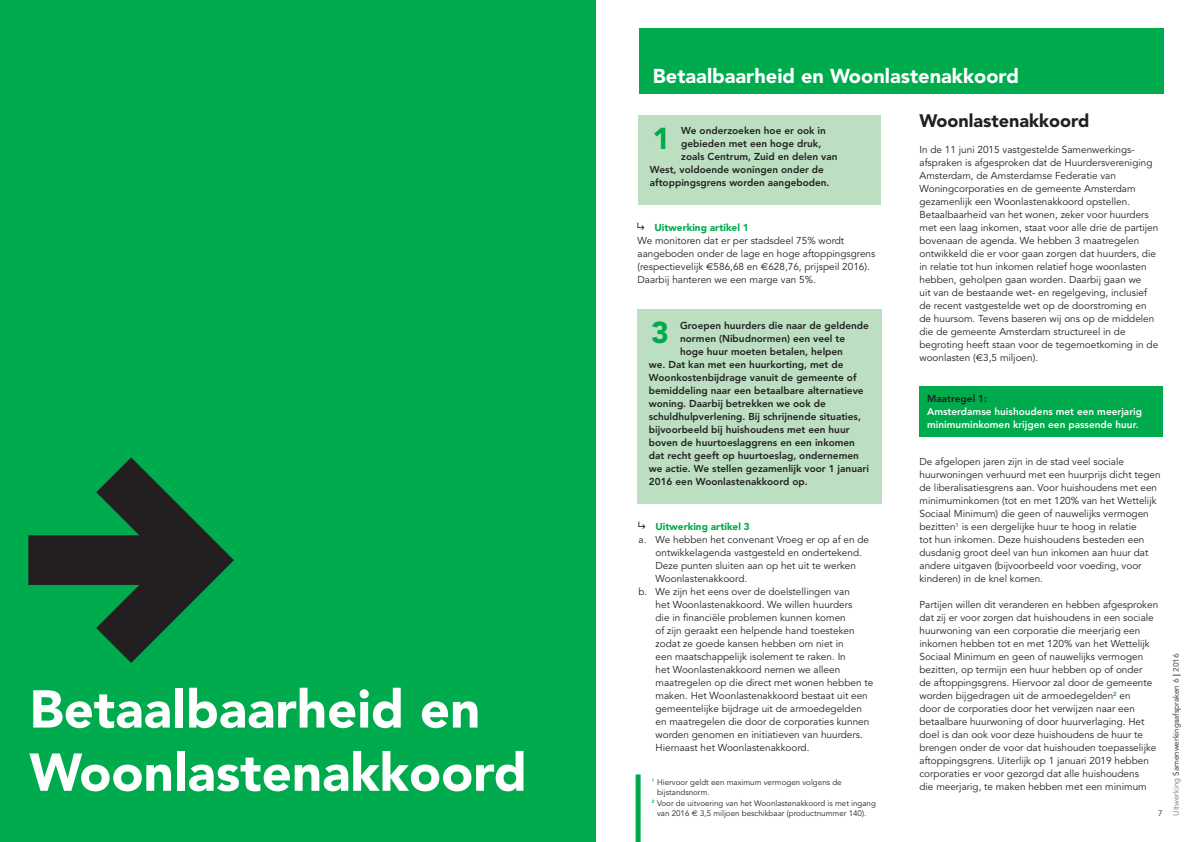
<style>
.page{position:relative;width:1191px;height:842px;background:#fff}
.page>*{position:absolute;margin:0;border:0;box-sizing:border-box;transform-origin:0 0}
.t1{font:900 52.7px/63.2px "Avenir";color:#fff}
.t2{font:900 30px "Avenir";color:#00ab4d}
.t3{font:900 20px "Avenir";color:#fff}
.t4{font:900 18px "Avenir";color:#231f20}
.t5{font:10px/13px "Avenir";color:#231f20}
.t6{font:800 10px "Avenir";color:#231f20}
.t7{font:800 10px/13px "Avenir";color:#fff}
.t8{font:900 10px "Avenir";color:#00ab4d}
.t9{font:8px "Avenir";color:#231f20}
.s1{font-weight:900;color:#00ab4d}
.s2{font-family:"Euro Sans"}
.s3{color:#757679}
.s4{font-weight:800;color:#757679}
.s5{font-weight:800}
</style>
<div class="page">
<div style="left:638px;top:115px;width:243px;height:90px;background:#bbdfc0"></div>
<div style="left:637px;top:310px;width:245px;height:194px;background:#bbdfc0"></div>
<div style="left:0;top:0;width:595px;height:842px;background:#00ab4d"></div>
<div style="left:918px;top:386px;width:244px;height:51px;background:#00ab4d"></div>
<div style="left:639px;top:28px;width:524px;height:66px;background:#00ab4d"></div>
<div style="left:635px;top:774px;width:5px;height:68px;background:#00ab4d"></div>
<svg style="left:28px;top:457px;width:206px;height:206px"></svg>
<h1 class="t1" style="left:29px;top:677px;width:499px">Betaalbaarheid en<br>Woonlastenakkoord</h1>
<h3 class="t3" style="left:653px;top:64px;width:367px">Betaalbaarheid en Woonlastenakkoord</h3>
<p class="t6" style="left:681px;top:124px;width:146px">We onderzoeken hoe er ook in</p>
<p class="t6" style="left:681px;top:137px;width:141px">gebieden met een hoge druk,</p>
<p class="t6" style="left:681px;top:150px;width:158px">zoals Centrum, Zuid en delen van</p>
<p class="t6" style="left:650px;top:163px;width:176px">West, voldoende woningen onder de</p>
<p class="t6" style="left:650px;top:176px;width:181px">aftoppingsgrens worden aangeboden.</p>
<h2 class="t2" style="left:652px;top:120px;width:19px">1</h2>
<p class="t5" style="left:637px;top:221px;width:239px"><sup>&lt;</sup> <span class="s1">Uitwerking artikel 1<br></span>We monitoren dat er per stadsdeel 75% wordt aangeboden onder de lage en hoge aftoppingsgrens (respectievelijk <span class="s2">E</span>586,68 en <span class="s2">E</span>628,76, prijspeil 2016).<br>Daarbij hanteren we een marge van 5%.</p>
<p class="t6" style="left:680px;top:319px;width:190px">Groepen huurders die naar de geldende</p>
<p class="t6" style="left:680px;top:332px;width:166px">normen (Nibudnormen) een veel te</p>
<p class="t6" style="left:680px;top:345px;width:164px">hoge huur moeten betalen, helpen</p>
<p class="t6" style="left:649px;top:358px;width:196px">we. Dat kan met een huurkorting, met de</p>
<p class="t6" style="left:649px;top:371px;width:209px">Woonkostenbijdrage vanuit de gemeente of</p>
<p class="t6" style="left:649px;top:384px;width:216px">bemiddeling naar een betaalbare alternatieve</p>
<p class="t6" style="left:649px;top:397px;width:178px">woning. Daarbij betrekken we ook de</p>
<p class="t6" style="left:649px;top:410px;width:214px">schuldhulpverlening. Bij schrijnende situaties,</p>
<p class="t6" style="left:649px;top:423px;width:202px">bijvoorbeeld bij huishoudens met een huur</p>
<p class="t6" style="left:649px;top:436px;width:208px">boven de huurtoeslaggrens en een inkomen</p>
<p class="t6" style="left:649px;top:449px;width:211px">dat recht geeft op huurtoeslag, ondernemen</p>
<p class="t6" style="left:649px;top:462px;width:222px">we actie. We stellen gezamenlijk voor 1 januari</p>
<p class="t6" style="left:649px;top:475px;width:160px">2016 een Woonlastenakkoord op.</p>
<h2 class="t2" style="left:651px;top:315px;width:19px">3</h2>
<p class="t8" style="left:638px;top:520px;width:113px"><sup>&lt;</sup> Uitwerking artikel 3</p>
<p class="t5" style="left:638px;top:533px;width:232px">a. We hebben het convenant Vroeg er op af en de</p>
<p class="t5" style="left:655px;top:546px;width:208px">ontwikkelagenda vastgesteld en ondertekend.</p>
<p class="t5" style="left:655px;top:559px;width:202px">Deze punten sluiten aan op het uit te werken</p>
<p class="t5" style="left:655px;top:572px;width:93px">Woonlastenakkoord.</p>
<p class="t5" style="left:638px;top:585px;width:213px">b. We zijn het eens over de doelstellingen van</p>
<p class="t5" style="left:655px;top:598px;width:198px">het Woonlastenakkoord. We willen huurders</p>
<p class="t5" style="left:655px;top:611px;width:192px">die in financiële problemen kunnen komen</p>
<p class="t5" style="left:655px;top:624px;width:201px">of zijn geraakt een helpende hand toesteken</p>
<p class="t5" style="left:655px;top:637px;width:190px">zodat ze goede kansen hebben om niet in</p>
<p class="t5" style="left:655px;top:650px;width:192px">een maatschappelijk isolement te raken. In</p>
<p class="t5" style="left:655px;top:663px;width:186px">het Woonlastenakkoord nemen we alleen</p>
<p class="t5" style="left:655px;top:676px;width:219px">maatregelen op die direct met wonen hebben te</p>
<p class="t5" style="left:655px;top:689px;width:214px">maken. Het Woonlastenakkoord bestaat uit een</p>
<p class="t5" style="left:655px;top:702px;width:208px">gemeentelijke bijdrage uit de armoedegelden</p>
<p class="t5" style="left:655px;top:715px;width:215px">en maatregelen die door de corporaties kunnen</p>
<p class="t5" style="left:655px;top:728px;width:209px">worden genomen en initiatieven van huurders.</p>
<p class="t5" style="left:655px;top:741px;width:155px">Hiernaast het Woonlastenakkoord.</p>
<p class="t9" style="left:652px;top:777px;width:191px"><sup>1</sup> Hiervoor geldt een maximum vermogen volgens de</p>
<p class="t9" style="left:657px;top:788px;width:54px">bijstandsnorm.</p>
<p class="t9" style="left:652px;top:798px;width:225px"><sup>2</sup> Voor de uitvoering van het Woonlastenakkoord is met ingang</p>
<p class="t9" style="left:657px;top:809px;width:211px">van 2016 <span class="s2">€</span> 3,5 miljoen beschikbaar (productnummer 140).</p>
<h3 class="t4" style="left:919px;top:110px;width:171px">Woonlastenakkoord</h3>
<p class="t5" style="left:919px;top:143px;width:240px">In de 11 juni 2015 vastgestelde Samenwerkings&shy;afspraken is afgesproken dat de Huurdersvereniging Amsterdam, de Amsterdamse Federatie van Woningcorporaties en de gemeente Amsterdam gezamenlijk een Woonlastenakkoord opstellen.<br>Betaalbaarheid van het wonen, zeker voor huurders met een laag inkomen, staat voor alle drie de partijen bovenaan de agenda. We hebben 3 maatregelen ontwikkeld die er voor gaan zorgen dat huurders, die in relatie tot hun inkomen relatief hoge woonlasten hebben, geholpen gaan worden. Daarbij gaan we<br>uit van de bestaande wet- en regelgeving, inclusief de recent vastgestelde wet op de doorstroming en de huursom. Tevens baseren wij ons op de middelen die de gemeente Amsterdam structureel in de begroting heeft staan voor de tegemoetkoming in de woonlasten (<span class="s2">E</span>3,5 miljoen).</p>
<p class="t6" style="left:927px;top:393px;width:61px">Maatregel 1:</p>
<p class="t7" style="left:927px;top:405px;width:216px">Amsterdamse huishoudens met een meerjarig minimuminkomen krijgen een passende huur.</p>
<p class="t5" style="left:919px;top:455px;width:243px">De afgelopen jaren zijn in de stad veel sociale huurwoningen verhuurd met een huurprijs dicht tegen de liberalisatiesgrens aan. Voor huishoudens met een minimuminkomen (tot en met 120% van het Wettelijk Sociaal Minimum) die geen of nauwelijks vermogen bezitten<sup>1</sup> is een dergelijke huur te hoog in relatie<br>tot hun inkomen. Deze huishoudens besteden een dusdanig groot deel van hun inkomen aan huur dat andere uitgaven (bijvoorbeeld voor voeding, voor kinderen) in de knel komen.</p>
<p class="t5" style="left:919px;top:598px;width:240px">Partijen willen dit veranderen en hebben afgesproken dat zij er voor zorgen dat huishoudens in een sociale huurwoning van een corporatie die meerjarig een inkomen hebben tot en met 120% van het Wettelijk Sociaal Minimum en geen of nauwelijks vermogen bezitten, op termijn een huur hebben op of onder<br>de aftoppingsgrens. Hiervoor zal door de gemeente worden bijgedragen uit de armoedegelden<sup>2</sup> en<br>door de corporaties door het verwijzen naar een betaalbare huurwoning of door huurverlaging. Het doel is dan ook voor deze huishoudens de huur te brengen onder de voor dat huishouden toepasselijke aftoppingsgrens. Uiterlijk op 1 januari 2019 hebben corporaties er voor gezorgd dat alle huishoudens<br>die meerjarig, te maken hebben met een minimum</p>
<p class="t9" style="left:1158px;top:808px;width:6px">7</p>
<p class="t9" style="left:1171px;top:816px;width:164px;rotate:-90deg"><span class="s3">Uitwerking</span> Samenwerkingsafspraken <span class="s4">6</span> <span class="s5">|</span> <span class="s4">2016</span></p>
</div>
